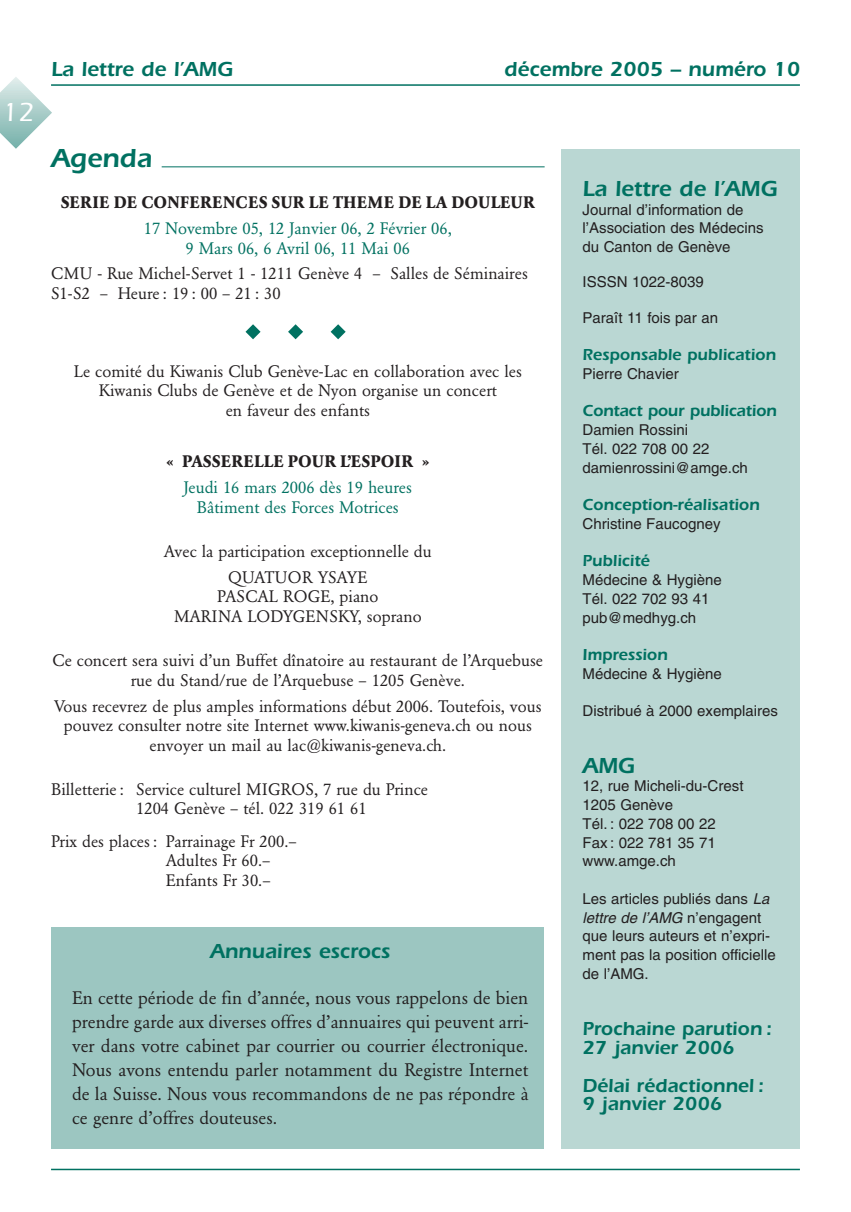
<style>
.page{position:relative;width:851px;height:1212px;background:#fff}
.page>*{position:absolute;margin:0;border:0;box-sizing:border-box;transform-origin:0 0}
.t1{font:600 27px "Itc Eras";color:#007161}
.t2{font:500 27px "Itc Eras";color:#fff}
.t3{font:600 22.5px "Itc Eras";color:#007161}
.t4{font:600 21px "Itc Eras";color:#007161}
.t5{font:600 19.5px/18.8px "Itc Eras";color:#007161}
.t6{font:18px/24px "Garamond BE";color:#231f20;text-align:justify}
.t7{font:16.5px/19.5px "Garamond BE";color:#231f20;text-align:center}
.t8{font:16.5px/19.5px "Garamond BE";color:#007161;text-align:center}
.t9{font:600 16.5px "Itc Eras";color:#007161}
.t10{font:700 16.5px "Garamond BE";letter-spacing:.04em;color:#231f20}
.t11{font:15px/18.8px "Helvetica";color:#231f20}
.s1{font-style:italic}
</style>
<div class="page">
<hr style="left:51px;top:84px;width:748px;height:2px;background:#007161">
<hr style="left:51px;top:1169px;width:748px;height:1px;background:#007161">
<svg style="left:0;top:77px;width:52px;height:72px"></svg>
<div style="left:561px;top:149px;width:238px;height:999px;background:#bad7d3"></div>
<svg style="left:245px;top:324px;width:15px;height:15px"></svg>
<svg style="left:288px;top:324px;width:15px;height:15px"></svg>
<svg style="left:330px;top:324px;width:15px;height:15px"></svg>
<hr style="left:162px;top:167px;width:382px;height:1px;background:#007161">
<div style="left:51px;top:927px;width:492px;height:221px;background:#9cc6c1"></div>
<h1 class="t2" style="left:2px;top:103px;width:33px">12</h1>
<p class="t4" style="left:51px;top:62px;width:183px">La lettre de l’AMG</p>
<p class="t4" style="left:504px;top:62px;width:297px">décembre 2005 – numéro 10</p>
<h1 class="t1" style="left:51px;top:149px;width:103px">Agenda</h1>
<p class="t10" style="left:61px;top:196px;width:475px">SERIE DE CONFERENCES SUR LE THEME DE LA DOULEUR</p>
<p class="t8" style="left:144px;top:220px;width:309px">17 Novembre 05, 12 Janvier 06, 2 Février 06,<br>9 Mars 06, 6 Avril 06, 11 Mai 06</p>
<p class="t7" style="left:51px;top:265px;width:478px;text-align:left">CMU - Rue Michel-Servet 1 - 1211 Genève 4 – Salles de Séminaires<br>S1-S2 – Heure : 19 : 00 – 21 : 30</p>
<p class="t7" style="left:74px;top:363px;width:449px">Le comité du Kiwanis Club Genève-Lac en collaboration avec les<br>Kiwanis Clubs de Genève et de Nyon organise un concert<br>en faveur des enfants</p>
<p class="t10" style="left:167px;top:455px;width:264px">« PASSERELLE POUR L’ESPOIR »</p>
<p class="t8" style="left:184px;top:479px;width:230px">Jeudi 16 mars 2006 dès 19 heures<br>Bâtiment des Forces Motrices</p>
<p class="t7" style="left:164px;top:540px;width:269px;line-height:26px">Avec la participation exceptionnelle du<br>QUATUOR YSAYE</p>
<p class="t7" style="left:174px;top:588px;width:249px">PASCAL ROGE, piano<br>MARINA LODYGENSKY, soprano</p>
<p class="t7" style="left:53px;top:652px;width:492px">Ce concert sera suivi d’un Buffet dînatoire au restaurant de l’Arquebuse rue du Stand/rue de l’Arquebuse – 1205 Genève.</p>
<p class="t7" style="left:54px;top:697px;width:489px">Vous recevrez de plus amples informations début 2006. Toutefois, vous pouvez consulter notre site Internet www.kiwanis-geneva.ch ou nous envoyer un mail au lac@kiwanis-geneva.ch.</p>
<p class="t7" style="left:136px;top:781px;width:293px;text-align:left;text-indent:-85px">Billetterie : Service culturel MIGROS, 7 rue du Prince<br>1204 Genève – tél. 022 319 61 61</p>
<p class="t7" style="left:166px;top:832px;width:132px;text-align:left;text-indent:-115px">Prix des places: Parrainage Fr 200.–<br>Adultes Fr 60.–<br>Enfants Fr 30.–</p>
<p class="t4" style="left:210px;top:943px;width:182px">Annuaires escrocs</p>
<p class="t6" style="left:72px;top:987px;width:458px">En cette période de fin d’année, nous vous rappelons de bien prendre garde aux diverses offres d’annuaires qui peuvent arri&shy;ver dans votre cabinet par courrier ou courrier électronique.<br>Nous avons entendu parler notamment du Registre Internet de la Suisse. Nous vous recommandons de ne pas répondre à ce genre d’offres douteuses.</p>
<h2 class="t3" style="left:582px;top:181px;width:196px">La lettre de l’AMG</h2>
<p class="t11" style="left:582px;top:201px;width:182px">Journal d’information de l’Association des Médecins du Canton de Genève</p>
<p class="t11" style="left:582px;top:274px;width:123px">ISSSN 1022-8039</p>
<p class="t11" style="left:582px;top:309px;width:137px">Paraît 11 fois par an</p>
<p class="t9" style="left:582px;top:349px;width:195px">Responsable publication</p>
<p class="t11" style="left:582px;top:366px;width:98px">Pierre Chavier</p>
<p class="t9" style="left:582px;top:405px;width:195px">Contact pour publication</p>
<p class="t11" style="left:582px;top:422px;width:167px">Damien Rossini<br>Tél. 022 708 00 22 damienrossini@amge.ch</p>
<p class="t9" style="left:582px;top:499px;width:179px">Conception-réalisation</p>
<p class="t11" style="left:582px;top:516px;width:139px">Christine Faucogney</p>
<p class="t9" style="left:582px;top:555px;width:69px">Publicité</p>
<p class="t11" style="left:582px;top:572px;width:141px">Médecine &amp; Hygiène<br>Tél. 022 702 93 41 pub@medhyg.ch</p>
<p class="t9" style="left:582px;top:649px;width:87px">Impression</p>
<p class="t11" style="left:582px;top:666px;width:141px">Médecine &amp; Hygiène</p>
<p class="t11" style="left:582px;top:703px;width:197px">Distribué à 2000 exemplaires</p>
<h2 class="t3" style="left:582px;top:758px;width:54px">AMG</h2>
<p class="t11" style="left:582px;top:778px;width:162px">12, rue Micheli-du-Crest<br>1205 Genève<br>Tél. : 022 708 00 22<br>Fax : 022 781 35 71 www.amge.ch</p>
<p class="t11" style="left:582px;top:891px;width:195px">Les articles publiés dans <span class="s1">La lettre de l’AMG</span> n’engagent que leurs auteurs et n’expri&shy;ment pas la position officielle de l’AMG.</p>
<p class="t5" style="left:582px;top:1021px;width:191px">Prochaine parution :<br>27 janvier 2006</p>
<p class="t5" style="left:582px;top:1078px;width:183px">Délai rédactionnel :<br>9 janvier 2006</p>
</div>
